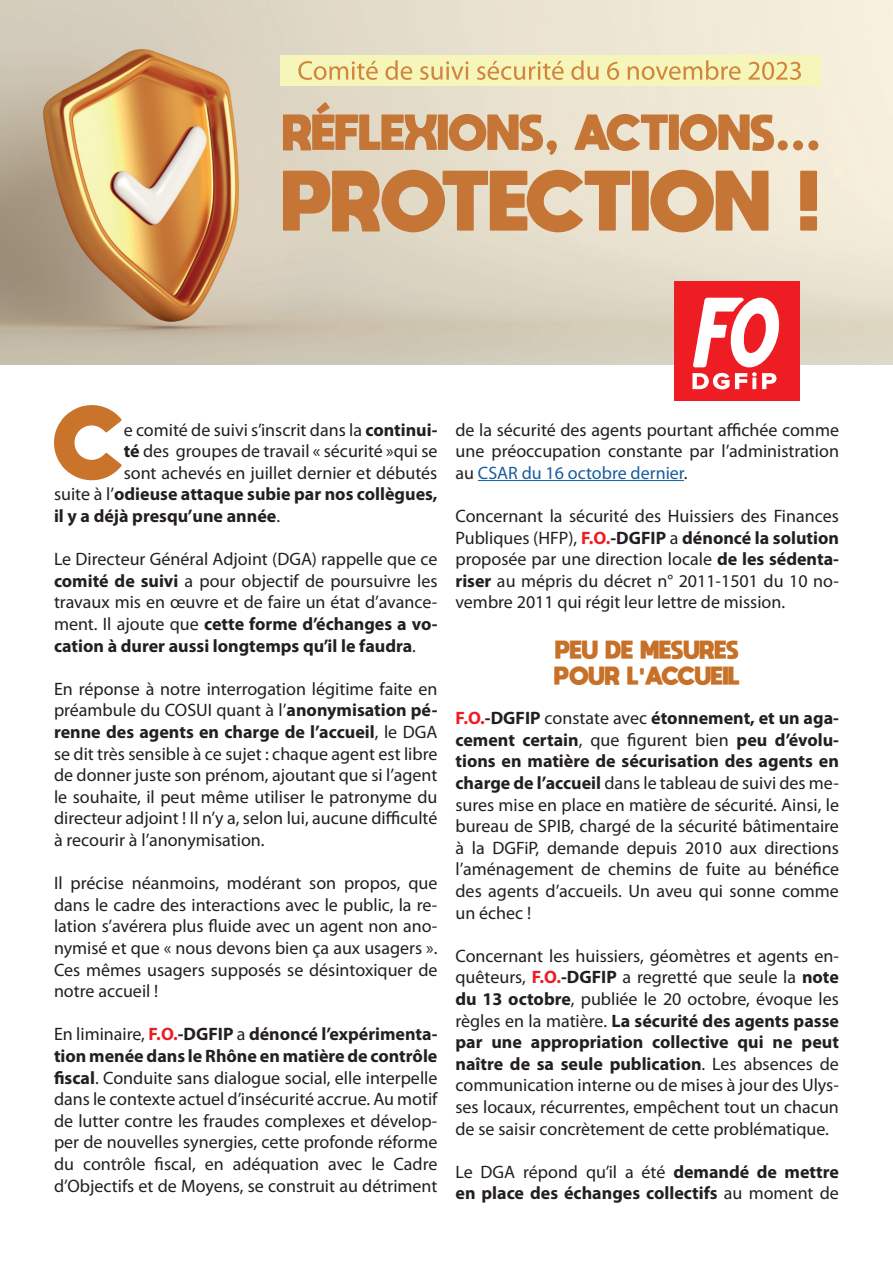
<style>
.page{position:relative;width:893px;height:1263px;background:#fff}
.page>*{position:absolute;margin:0;border:0;box-sizing:border-box;transform-origin:0 0}
.t1{font:800 72px "moon get";color:#ca742b}
.t2{font:18px/21.6px "Myriad Pro";color:#231f20;text-align:justify}
.t3{font:700 18px/21.6px "Myriad Pro";color:#231f20}
.t4{font:800 18px "moon get";color:#c77128}
.s1{font-weight:700}
.s2{font-weight:400}
.s3{font-weight:700;color:#ee1d23}
.s4{color:#175d9e}
</style>
<div class="page">
<img style="left:0;top:0;width:893px;height:364px">
<svg style="left:283px;top:102px;width:274px;height:53px;background:#d5ac85"></svg>
<svg style="left:574px;top:114px;width:244px;height:37px;background:#d9ab81"></svg>
<svg style="left:283px;top:170px;width:485px;height:62px;background:#d09a6b"></svg>
<svg style="left:800px;top:171px;width:17px;height:60px"></svg>
<div style="left:280px;top:56px;width:540px;height:30px;background:#f6f5ba"></div>
<svg style="left:298px;top:61px;width:80px;height:19px"></svg>
<svg style="left:385px;top:60px;width:27px;height:20px"></svg>
<svg style="left:420px;top:61px;width:48px;height:19px"></svg>
<svg style="left:477px;top:61px;width:87px;height:19px"></svg>
<svg style="left:571px;top:60px;width:28px;height:20px"></svg>
<svg style="left:607px;top:62px;width:12px;height:18px"></svg>
<svg style="left:628px;top:60px;width:113px;height:20px"></svg>
<svg style="left:748px;top:62px;width:53px;height:18px"></svg>
<div style="left:674px;top:282px;width:125px;height:119px;background:#ee1d23"></div>
<svg style="left:692px;top:298px;width:88px;height:91px"></svg>
<hr style="left:478px;top:480px;width:206px;height:1px;background:#175d9e">
<p class="t1" style="left:54px;top:397px;width:71px">C</p>
<p class="t2" style="left:124px;top:418px;width:315px">e comité de suivi s’inscrit dans la <span class="s1">continui-</span></p>
<p class="t2" style="left:124px;top:440px;width:315px"><span class="s1">té</span> des groupes de travail « sécurité »qui se</p>
<p class="t2" style="left:124px;top:462px;width:315px">sont achevés en juillet dernier et débutés</p>
<p class="t3" style="left:54px;top:483px;width:385px"><span class="s2">suite à l’</span>odieuse attaque subie par nos collègues,</p>
<p class="t3" style="left:54px;top:504px;width:228px">il y a déjà presqu’une année<span class="s2">.</span></p>
<p class="t2" style="left:54px;top:548px;width:385px">Le Directeur Général Adjoint (DGA) rappelle que ce <span class="s1">comité de suivi</span> a pour objectif de poursuivre les travaux mis en œuvre et de faire un état d’avance&shy;ment. Il ajoute que <span class="s1">cette forme d’échanges a vo&shy;cation à durer aussi longtemps qu’il le faudra</span>.</p>
<p class="t2" style="left:54px;top:678px;width:385px">En réponse à notre interrogation légitime faite en préambule du COSUI quant à l’<span class="s1">anonymisation pé&shy;renne des agents en charge de l’accueil</span>, le DGA se dit très sensible à ce sujet : chaque agent est libre de donner juste son prénom, ajoutant que si l’agent le souhaite, il peut même utiliser le patronyme du directeur adjoint ! Il n’y a, selon lui, aucune difficulté à recourir à l’anonymisation.</p>
<p class="t2" style="left:54px;top:872px;width:385px">Il précise néanmoins, modérant son propos, que dans le cadre des interactions avec le public, la re&shy;lation s’avérera plus fluide avec un agent non ano&shy;nymisé et que « nous devons bien ça aux usagers ».<br>Ces mêmes usagers supposés se désintoxiquer de notre accueil !</p>
<p class="t2" style="left:54px;top:1023px;width:385px">En liminaire, <span class="s3">F.O.</span><span class="s1">-DGFIP</span> a <span class="s1">dénoncé l’expérimenta&shy;tion menée dans le Rhône en matière de contrôle fiscal</span>. Conduite sans dialogue social, elle interpelle dans le contexte actuel d’insécurité accrue. Au motif de lutter contre les fraudes complexes et dévelop&shy;per de nouvelles synergies, cette profonde réforme du contrôle fiscal, en adéquation avec le Cadre d’Objectifs et de Moyens, se construit au détriment</p>
<p class="t2" style="left:455px;top:418px;width:385px">de la sécurité des agents pourtant affichée comme une préoccupation constante par l’administration au <span class="s4">CSAR du 16 octobre dernier</span>.</p>
<p class="t2" style="left:455px;top:505px;width:385px">Concernant la sécurité des Huissiers des Finances Publiques (HFP), <span class="s3">F.O.</span><span class="s1">-DGFIP</span> a <span class="s1">dénoncé la solution </span>proposée par une direction locale <span class="s1">de les sédenta&shy;riser</span> au mépris du décret n° 2011-1501 du 10 no&shy;vembre 2011 qui régit leur lettre de mission.</p>
<p class="t4" style="left:556px;top:639px;width:185px">PEU DE MESURES</p>
<p class="t4" style="left:555px;top:664px;width:187px">POUR L'ACCUEIL</p>
<p class="t2" style="left:455px;top:707px;width:385px"><span class="s3">F.O.</span><span class="s1">-DGFIP</span> constate avec <span class="s1">étonnement, et un aga&shy;cement certain</span>, que figurent bien <span class="s1">peu d’évolu&shy;tions en matière de sécurisation des agents en charge de l’accueil</span> dans le tableau de suivi des me&shy;sures mise en place en matière de sécurité. Ainsi, le bureau de SPIB, chargé de la sécurité bâtimentaire à la DGFiP, demande depuis 2010 aux directions l’aménagement de chemins de fuite au bénéfice des agents d’accueils. Un aveu qui sonne comme un échec !</p>
<p class="t2" style="left:455px;top:945px;width:385px">Concernant les huissiers, géomètres et agents en&shy;quêteurs, <span class="s3">F.O.</span><span class="s1">-DGFIP</span> a regretté que seule la <span class="s1">note du 13 octobre</span>, publiée le 20 octobre, évoque les règles en la matière. <span class="s1">La sécurité des agents passe par une appropriation collective qui ne peut naître de sa seule publication</span>. Les absences de communication interne ou de mises à jour des Ulys&shy;ses locaux, récurrentes, empêchent tout un chacun de se saisir concrètement de cette problématique.</p>
<p class="t3" style="left:455px;top:1160px;width:385px"><span class="s2">Le DGA répond qu’il a été</span> demandé de mettre en place des échanges collectifs <span class="s2">au moment de</span></p>
</div>
